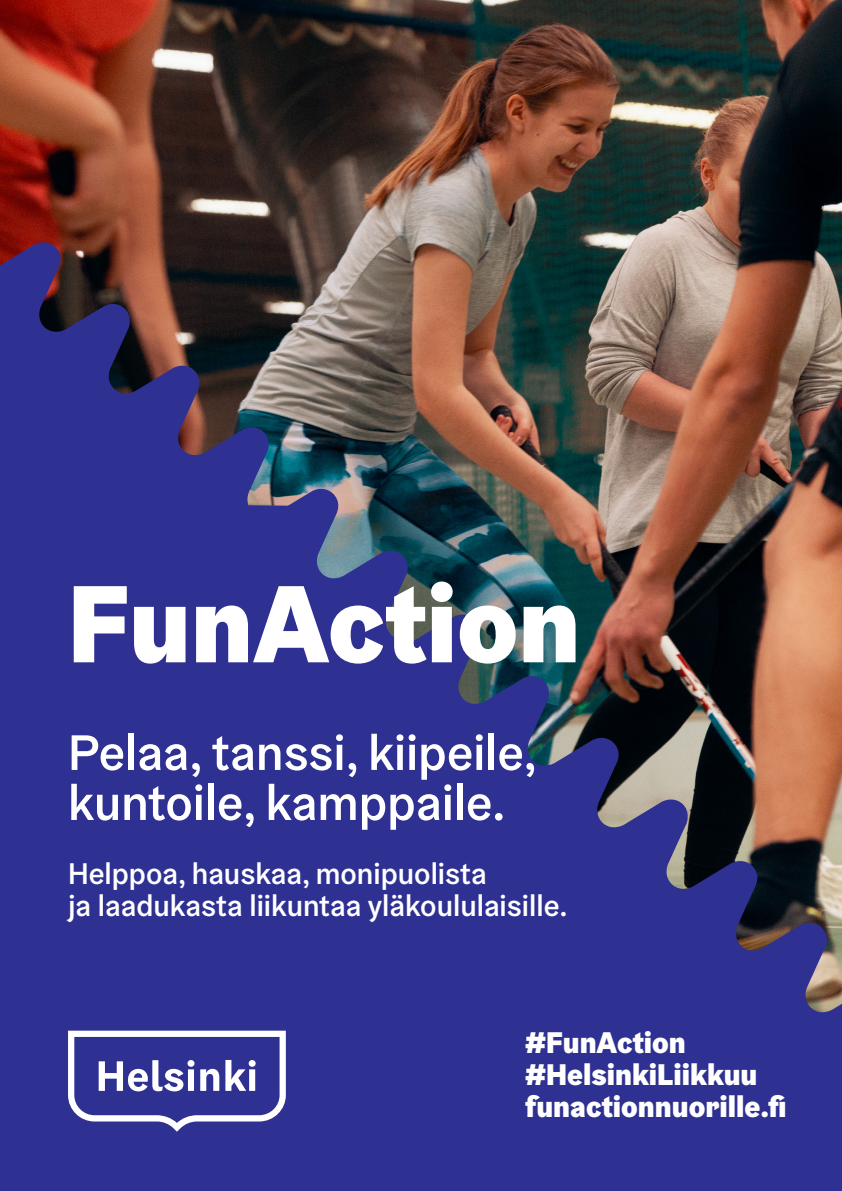
<style>
.page{position:relative;width:842px;height:1191px;background:#fff}
.page>*{position:absolute;margin:0;border:0;box-sizing:border-box;transform-origin:0 0}
.t1{font:900 110px "Helsinki Grotesk";color:#fff}
.t2{font:500 50px "Helsinki Grotesk";color:#fff}
.t3{font:500 30px "Helsinki Grotesk";color:#fff}
.t4{font:900 30px "Helsinki Grotesk";color:#fff}
</style>
<div class="page">
<img style="left:0;top:0;width:842px;height:1191px">
<div style="left:36px;top:839px;width:593px;height:352px;background:#2e3092"></div>
<svg style="left:68px;top:1030px;width:218px;height:101px"></svg>
<p class="t1" style="left:68px;top:553px;width:514px">FunAction</p>
<p class="t2" style="left:68px;top:721px;width:470px">Pelaa, tanssi, kiipeile,</p>
<p class="t2" style="left:68px;top:771px;width:439px">kuntoile, kamppaile.</p>
<p class="t3" style="left:68px;top:854px;width:420px">Helppoa, hauskaa, monipuolista</p>
<p class="t3" style="left:68px;top:886px;width:501px">ja laadukasta liikuntaa yläkoululaisille.</p>
<p class="t4" style="left:525px;top:1022px;width:162px">#FunAction</p>
<p class="t4" style="left:525px;top:1054px;width:234px">#HelsinkiLiikkuu</p>
<p class="t4" style="left:525px;top:1086px;width:263px">funactionnuorille.fi</p>
</div>
